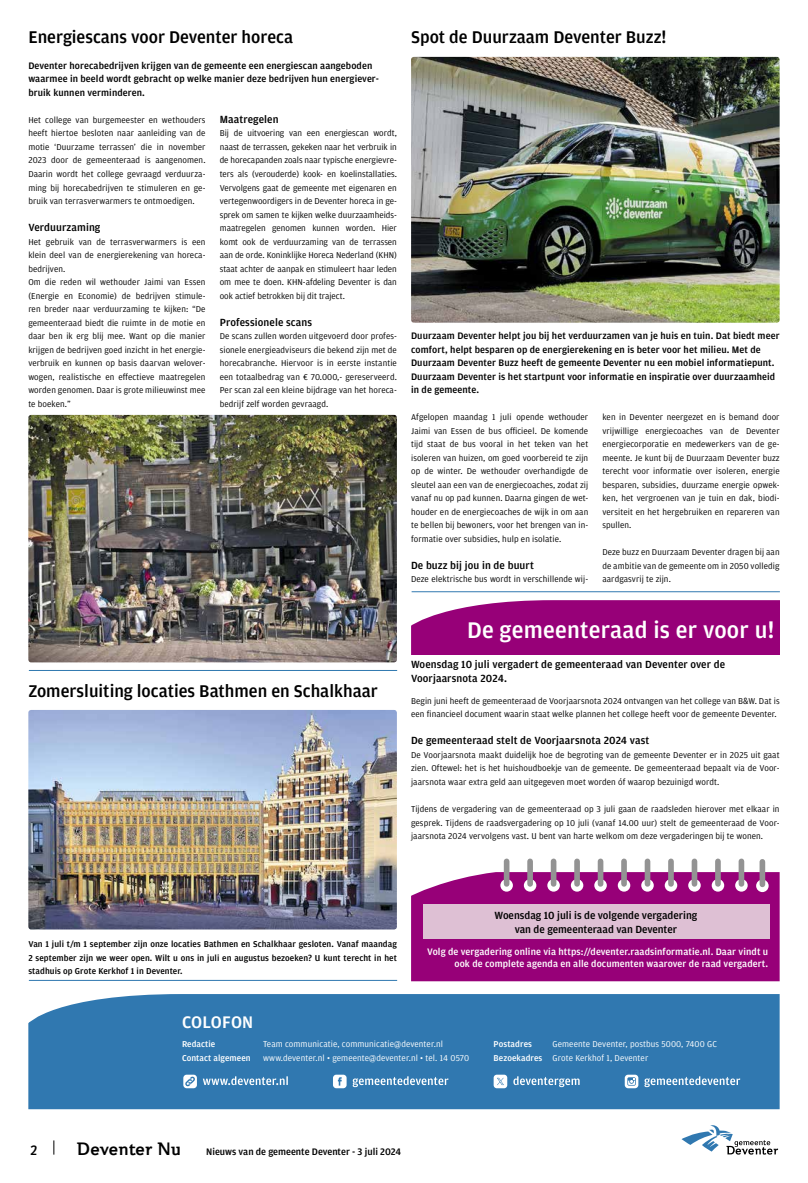
<style>
.page{position:relative;width:808px;height:1183px;background:#fff}
.page>*{position:absolute;margin:0;border:0;box-sizing:border-box;transform-origin:0 0}
.t1{font:500 24px "Amplitude";letter-spacing:.01em;color:#fff}
.t2{font:500 18px "Amplitude";color:#000}
.t3{font:500 17.8px "Amplitude";letter-spacing:.005em;color:#fff}
.t4{font:700 15px "Jeunesse Pro";color:#000}
.t5{font:500 11px/14px "Amplitude";letter-spacing:.01em;color:#000;text-align:center}
.t6{font:500 10px/13.5px "Amplitude";letter-spacing:.01em;color:#000}
.t7{font:500 10px/12px "Amplitude";letter-spacing:.01em;color:#fff;text-align:right}
.t8{font:9px/13.5px "Amplitude";letter-spacing:.01em;color:#000;text-align:justify}
.t9{font:500 9px/13.5px "Amplitude";letter-spacing:.01em;color:#000;text-align:justify}
.t10{font:9px/14px "Amplitude";letter-spacing:.01em;color:#fff}
.t11{font:500 9px "Amplitude";letter-spacing:.01em;color:#fff}
.s1{font-weight:500}
.s2{font-family:"Jeunesse Pro";font-weight:700;font-size:20px}
</style>
<div class="page">
<svg style="left:681px;top:1125px;width:97px;height:29px"></svg>
<svg style="left:53px;top:1140px;width:1px;height:14px"></svg>
<hr style="left:29px;top:670px;width:368px;height:1px;background:#3078b0">
<hr style="left:29px;top:979px;width:368px;height:1px;background:#3078b0">
<hr style="left:412px;top:591px;width:367px;height:1px;background:#3078b0">
<div style="left:411px;top:600px;width:369px;height:54px;background:#970078"></div>
<svg style="left:411px;top:871px;width:369px;height:110px;background:#9c0c7e"></svg>
<svg style="left:688px;top:878px;width:13px;height:13px"></svg>
<svg style="left:665px;top:878px;width:12px;height:13px"></svg>
<svg style="left:641px;top:878px;width:13px;height:13px"></svg>
<svg style="left:618px;top:878px;width:12px;height:13px"></svg>
<svg style="left:594px;top:878px;width:13px;height:13px"></svg>
<svg style="left:571px;top:878px;width:12px;height:13px"></svg>
<svg style="left:547px;top:878px;width:13px;height:13px"></svg>
<svg style="left:524px;top:878px;width:12px;height:13px"></svg>
<svg style="left:500px;top:878px;width:13px;height:13px"></svg>
<svg style="left:712px;top:878px;width:12px;height:13px"></svg>
<svg style="left:735px;top:878px;width:13px;height:13px"></svg>
<div style="left:692px;top:861px;width:5px;height:22px;background:#939393"></div>
<div style="left:668px;top:861px;width:6px;height:22px;background:#939393"></div>
<div style="left:645px;top:861px;width:5px;height:22px;background:#939393"></div>
<div style="left:621px;top:861px;width:6px;height:22px;background:#939393"></div>
<div style="left:598px;top:861px;width:5px;height:22px;background:#939393"></div>
<div style="left:574px;top:861px;width:6px;height:22px;background:#939393"></div>
<div style="left:551px;top:861px;width:5px;height:22px;background:#939393"></div>
<div style="left:527px;top:861px;width:6px;height:22px;background:#939393"></div>
<div style="left:504px;top:861px;width:5px;height:22px;background:#939393"></div>
<div style="left:715px;top:861px;width:6px;height:22px;background:#939393"></div>
<div style="left:738px;top:861px;width:6px;height:22px;background:#939393"></div>
<div style="left:423px;top:904px;width:346px;height:35px;background:#dec0d4"></div>
<svg style="left:756px;top:879px;width:13px;height:12px"></svg>
<div style="left:759px;top:861px;width:6px;height:23px;background:#939393"></div>
<img style="left:28px;top:415px;width:369px;height:247px">
<img style="left:411px;top:57px;width:369px;height:265px">
<img style="left:28px;top:710px;width:369px;height:219px">
<div style="left:28px;top:994px;width:752px;height:114px;background:#3078b0"></div>
<svg style="left:333px;top:1074px;width:14px;height:13px"></svg>
<svg style="left:353px;top:1075px;width:95px;height:11px"></svg>
<svg style="left:625px;top:1074px;width:13px;height:13px"></svg>
<svg style="left:644px;top:1075px;width:96px;height:11px"></svg>
<svg style="left:513px;top:1075px;width:67px;height:11px"></svg>
<svg style="left:183px;top:1074px;width:14px;height:13px"></svg>
<svg style="left:203px;top:1075px;width:85px;height:9px"></svg>
<svg style="left:494px;top:1074px;width:13px;height:13px"></svg>
<h2 class="t2" style="left:28px;top:27px;width:266px">Energiescans voor Deventer horeca</h2>
<p class="t6" style="left:28px;top:59px;width:352px">Deventer horecabedrijven krijgen van de gemeente een energiescan aangeboden waarmee in beeld wordt gebracht op welke manier deze bedrijven hun energiever&shy;bruik kunnen verminderen.</p>
<p class="t8" style="left:28px;top:113px;width:179px">Het college van burgemeester en wethouders heeft hiertoe besloten naar aanleiding van de motie ‘Duurzame terrassen’ die in november 2023 door de gemeenteraad is aangenomen.<br>Daarin wordt het college gevraagd verduurza&shy;ming bij horecabedrijven te stimuleren en ge&shy;bruik van terrasverwarmers te ontmoedigen.</p>
<p class="t5" style="left:28px;top:220px;width:74px">Verduurzaming</p>
<p class="t8" style="left:28px;top:235px;width:179px;text-align:left">Het gebruik van de terrasverwarmers is een klein deel van de energierekening van horeca&shy;bedrijven.<br>Om die reden wil wethouder Jaimi van Essen (Energie en Economie) de bedrijven stimule&shy;ren breder naar verduurzaming te kijken: “De gemeenteraad biedt die ruimte in de motie en daar ben ik erg blij mee. Want op die manier krijgen de bedrijven goed inzicht in het energie&shy;verbruik en kunnen op basis daarvan welover&shy;wogen, realistische en effectieve maatregelen worden genomen. Daar is grote milieuwinst mee te boeken.”</p>
<p class="t5" style="left:220px;top:112px;width:60px">Maatregelen</p>
<p class="t8" style="left:220px;top:127px;width:179px">Bij de uitvoering van een energiescan wordt, naast de terrassen, gekeken naar het verbruik in de horecapanden zoals naar typische energievre&shy;ters als (verouderde) kook- en koelinstallaties.<br>Vervolgens gaat de gemeente met eigenaren en vertegenwoordigers in de Deventer horeca in ge&shy;sprek om samen te kijken welke duurzaamheids&shy;maatregelen genomen kunnen worden. Hier komt ook de verduurzaming van de terrassen aan de orde. Koninklijke Horeca Nederland (KHN) staat achter de aanpak en stimuleert haar leden om mee te doen. KHN-afdeling Deventer is dan ook actief betrokken bij dit traject.</p>
<p class="t5" style="left:220px;top:315px;width:94px">Professionele scans</p>
<p class="t8" style="left:220px;top:329px;width:179px">De scans zullen worden uitgevoerd door profes&shy;sionele energieadviseurs die bekend zijn met de horecabranche. Hiervoor is in eerste instantie een totaalbedrag van € 70.000,- gereserveerd.<br>Per scan zal een kleine bijdrage van het horeca&shy;bedrijf zelf worden gevraagd.</p>
<h2 class="t2" style="left:411px;top:27px;width:257px">Spot de Duurzaam Deventer Buzz!</h2>
<p class="t6" style="left:411px;top:329px;width:370px">Duurzaam Deventer helpt jou bij het verduurzamen van je huis en tuin. Dat biedt meer comfort, helpt besparen op de energierekening en is beter voor het milieu. Met de Duurzaam Deventer Buzz heeft de gemeente Deventer nu een mobiel informatiepunt.<br>Duurzaam Deventer is het startpunt voor informatie en inspiratie over duurzaamheid in de gemeente.</p>
<p class="t8" style="left:411px;top:410px;width:179px">Afgelopen maandag 1 juli opende wethouder Jaimi van Essen de bus officieel. De komende tijd staat de bus vooral in het teken van het isoleren van huizen, om goed voorbereid te zijn op de winter. De wethouder overhandigde de sleutel aan een van de energiecoaches, zodat zij vanaf nu op pad kunnen. Daarna gingen de wet&shy;houder en de energiecoaches de wijk in om aan te bellen bij bewoners, voor het brengen van in&shy;formatie over subsidies, hulp en isolatie.</p>
<p class="t5" style="left:411px;top:558px;width:124px">De buzz bij jou in de buurt</p>
<p class="t8" style="left:411px;top:572px;width:179px">Deze elektrische bus wordt in verschillende wij-</p>
<p class="t8" style="left:602px;top:410px;width:179px">ken in Deventer neergezet en is bemand door vrijwillige energiecoaches van de Deventer energiecorporatie en medewerkers van de ge&shy;meente. Je kunt bij de Duurzaam Deventer buzz terecht voor informatie over isoleren, energie besparen, subsidies, duurzame energie opwek&shy;ken, het vergroenen van je tuin en dak, biodi&shy;versiteit en het hergebruiken en repareren van spullen.</p>
<p class="t8" style="left:602px;top:545px;width:179px">Deze buzz en Duurzaam Deventer dragen bij aan de ambitie van de gemeente om in 2050 volledig aardgasvrij te zijn.</p>
<h2 class="t2" style="left:28px;top:680px;width:351px">Zomersluiting locaties Bathmen en Schalkhaar</h2>
<h1 class="t1" style="left:467px;top:616px;width:309px">De gemeenteraad is er voor u!</h1>
<p class="t5" style="left:411px;top:658px;width:315px;line-height:13.5px;text-align:left">Woensdag 10 juli vergadert de gemeenteraad van Deventer over de<br>Voorjaarsnota 2024.</p>
<p class="t8" style="left:411px;top:694px;width:370px">Begin juni heeft de gemeenteraad de Voorjaarsnota 2024 ontvangen van het college van B&amp;W. Dat is een financieel document waarin staat welke plannen het college heeft voor de gemeente Deventer.</p>
<p class="t5" style="left:411px;top:733px;width:240px">De gemeenteraad stelt de Voorjaarsnota 2024 vast</p>
<p class="t8" style="left:411px;top:748px;width:370px">De Voorjaarsnota maakt duidelijk hoe de begroting van de gemeente Deventer er in 2025 uit gaat zien. Oftewel: het is het huishoudboekje van de gemeente. De gemeenteraad bepaalt via de Voor&shy;jaarsnota waar extra geld aan uitgegeven moet worden óf waarop bezuinigd wordt.</p>
<p class="t8" style="left:411px;top:802px;width:370px">Tijdens de vergadering van de gemeenteraad op 3 juli gaan de raadsleden hierover met elkaar in gesprek. Tijdens de raadsvergadering op 10 juli (vanaf 14.00 uur) stelt de gemeenteraad de Voor&shy;jaarsnota 2024 vervolgens vast. U bent van harte welkom om deze vergaderingen bij te wonen.</p>
<p class="t9" style="left:28px;top:937px;width:370px">Van 1 juli t/m 1 september zijn onze locaties Bathmen en Schalkhaar gesloten. Vanaf maandag 2 september zijn we weer open. Wilt u ons in juli en augustus bezoeken? U kunt terecht in het stadhuis op Grote Kerkhof 1 in Deventer.</p>
<h3 class="t3" style="left:182px;top:1011px;width:73px">COLOFON</h3>
<p class="t5" style="left:495px;top:907px;width:204px">Woensdag 10 juli is de volgende vergadering van de gemeenteraad van Deventer</p>
<p class="t7" style="left:427px;top:945px;width:343px">Volg de vergadering online via https://deventer.raadsinformatie.nl. Daar vindt u ook de complete agenda en alle documenten waarover de raad vergadert.</p>
<p class="t11" style="left:182px;top:1038px;width:35px">Redactie</p>
<p class="t10" style="left:263px;top:1036px;width:181px">Team communicatie, communicatie@deventer.nl</p>
<p class="t11" style="left:182px;top:1052px;width:70px">Contact algemeen</p>
<p class="t10" style="left:263px;top:1050px;width:208px">www.deventer.nl • gemeente@deventer.nl • tel. 14 0570</p>
<p class="t11" style="left:494px;top:1038px;width:40px">Postadres</p>
<p class="t10" style="left:494px;top:1036px;width:225px;text-indent:59px">Gemeente Deventer, postbus 5000, 7400 GC<br><span class="s1">Bezoekadres</span> Grote Kerkhof 1, Deventer</p>
<h3 class="t4" style="left:30px;top:1140px;width:10px">2</h3>
<p class="t6" style="left:77px;top:1144px;width:326px"><span class="s2">Deventer Nu</span> Nieuws van de gemeente Deventer - 3 juli 2024</p>
</div>
